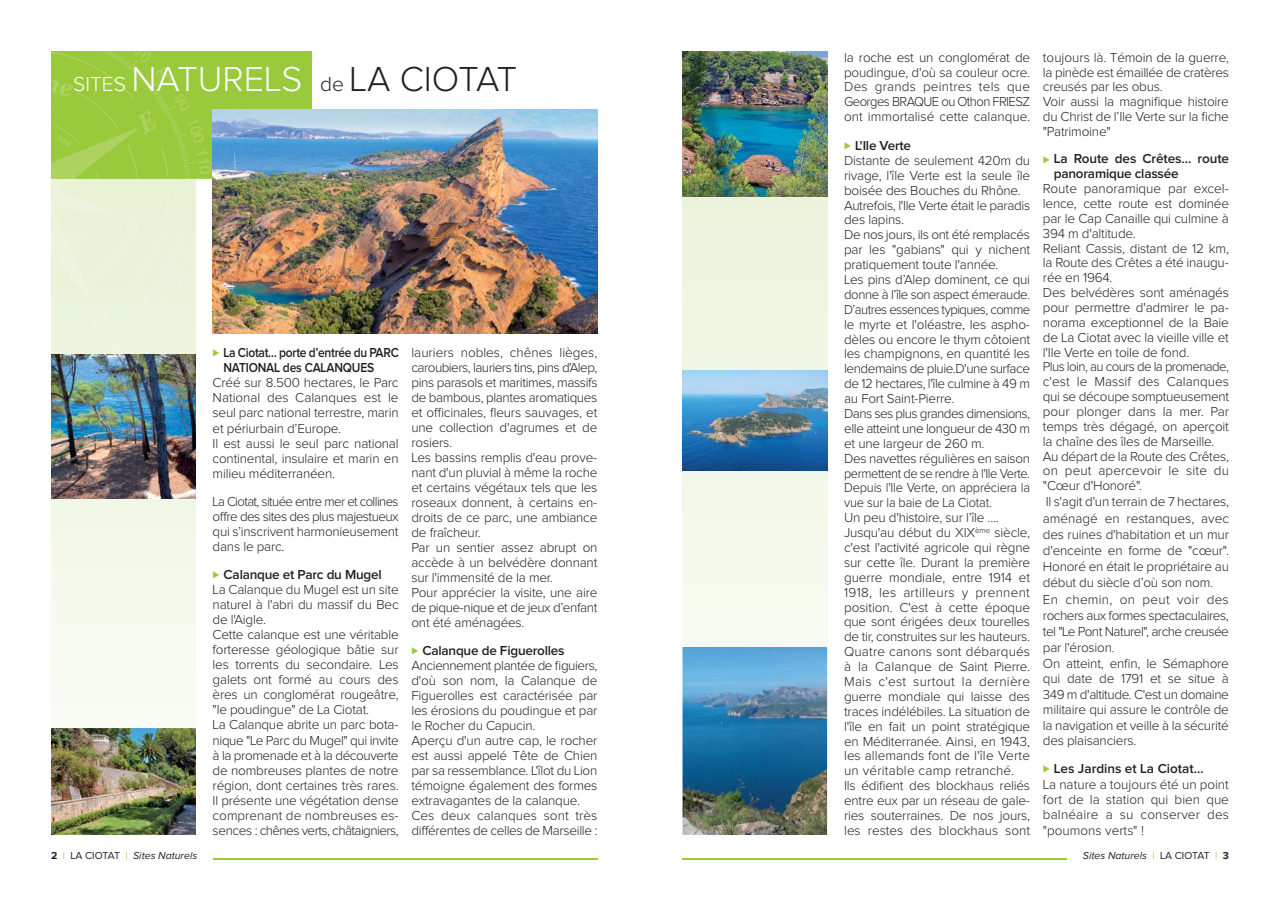
<style>
.page{position:relative;width:1280px;height:910px;background:#fff}
.page>*{position:absolute;margin:0;border:0;box-sizing:border-box;transform-origin:0 0}
.t1{font:300 36px "Proxima Nova";color:#fff}
.t2{font:300 13.5px/14.9px "Proxima Nova";letter-spacing:-.015em;color:#231f20}
.t3{font:600 13.5px/15px "Proxima Nova";letter-spacing:-.015em;color:#231f20;scale:.89 1}
.t4{font:600 13.5px/14.9px "Proxima Nova";letter-spacing:-.015em;color:#231f20}
.t5{font:italic 10.5px "Proxima Nova";color:#231f20}
.s1{font-size:21px}
.s2{font-size:21px;color:#231f20}
.s3{color:#231f20}
.s4{font-family:"Abacus Three SSK";font-weight:400;font-size:9px;color:#99ca3c}
.s5{font-weight:600}
.s6{font-weight:700;font-style:normal}
.s7{font-style:normal;color:#99ca3c}
.s8{font-style:normal}
</style>
<div class="page">
<div style="left:51px;top:175px;width:145px;height:658px;background:#f5f9ee"></div>
<div style="left:51px;top:51px;width:260px;height:128px;background:#99ca3c"></div>
<div style="left:682px;top:58px;width:145px;height:777px;background:linear-gradient(to right,#f0f6e6,#f0f6e6)"></div>
<img style="left:682px;top:370px;width:145px;height:100px">
<img style="left:682px;top:647px;width:145px;height:188px">
<hr style="left:213px;top:858px;width:384px;height:2px;background:#99ca3c">
<hr style="left:682px;top:858px;width:385px;height:2px;background:#99ca3c">
<img style="left:682px;top:51px;width:145px;height:146px">
<img style="left:212px;top:179px;width:1px;height:128px">
<div style="left:51px;top:179px;width:145px;height:176px;background:#eaf3da"></div>
<img style="left:51px;top:51px;width:162px;height:128px">
<img style="left:51px;top:355px;width:145px;height:144px">
<img style="left:213px;top:109px;width:384px;height:224px">
<img style="left:51px;top:729px;width:145px;height:106px">
<h1 class="t1" style="left:73px;top:67px;width:445px"><span class="s1">SITES</span> NATURELS <span class="s2">de</span> <span class="s3">LA CIOTAT</span></h1>
<p class="t3" style="left:223px;top:347px;width:199px;text-indent:-11px"><span class="s4">E</span> La Ciotat… porte d’entrée du PARC<br>NATIONAL des CALANQUES</p>
<p class="t2" style="left:213px;top:377px;width:188px">Créé sur 8.500 hectares, le Parc<br>National des Calanques est le seul parc national terrestre, marin et périurbain d’Europe.<br>Il est aussi le seul parc national continental, insulaire et marin en milieu méditerranéen.</p>
<p class="t2" style="left:213px;top:495px;width:188px;text-align:justify">La Ciotat, située entre mer et collines offre des sites des plus majestueux qui s’inscrivent harmonieusement dans le parc.</p>
<p class="t2" style="left:213px;top:568px;width:188px"><span class="s4">E</span> <span class="s5">Calanque et Parc du Mugel<br></span>La Calanque du Mugel est un site naturel à l'abri du massif du Bec de l'Aigle.<br>Cette calanque est une véritable forteresse géologique bâtie sur les torrents du secondaire. Les galets ont formé au cours des ères un conglomérat rougeâtre, "le poudingue" de La Ciotat.<br>La Calanque abrite un parc bota&shy;nique "Le Parc du Mugel" qui invite à la promenade et à la découverte de nombreuses plantes de notre région, dont certaines très rares.<br>Il présente une végétation dense comprenant de nombreuses es&shy;sences : chênes verts, châtaigniers,</p>
<p class="t2" style="left:411px;top:347px;width:188px">lauriers nobles, chênes lièges, caroubiers, lauriers tins, pins d'Alep, pins parasols et maritimes, massifs de bambous, plantes aromatiques et officinales, fleurs sauvages, et une collection d'agrumes et de rosiers.<br>Les bassins remplis d'eau prove&shy;nant d'un pluvial à même la roche et certains végétaux tels que les roseaux donnent, à certains en&shy;droits de ce parc, une ambiance de fraîcheur.<br>Par un sentier assez abrupt on accède à un belvédère donnant sur l'immensité de la mer.<br>Pour apprécier la visite, une aire de pique-nique et de jeux d’enfant ont été aménagées.</p>
<p class="t2" style="left:411px;top:644px;width:188px"><span class="s4">E</span> <span class="s5">Calanque de Figuerolles<br></span>Anciennement plantée de figuiers, d'où son nom, la Calanque de<br>Figuerolles est caractérisée par les érosions du poudingue et par le Rocher du Capucin.<br>Aperçu d'un autre cap, le rocher est aussi appelé Tête de Chien par sa ressemblance. L'îlot du Lion témoigne également des formes extravagantes de la calanque.<br>Ces deux calanques sont très différentes de celles de Marseille :</p>
<p class="t2" style="left:844px;top:51px;width:188px;text-align:justify">la roche est un conglomérat de poudingue, d'où sa couleur ocre.<br>Des grands peintres tels que Georges BRAQUE ou Othon FRIESZ ont immortalisé cette calanque.</p>
<p class="t2" style="left:844px;top:139px;width:188px"><span class="s4">E</span> <span class="s5">L'Ile Verte<br></span>Distante de seulement 420m du rivage, l'île Verte est la seule île boisée des Bouches du Rhône.<br>Autrefois, l'Ile Verte était le paradis des lapins.<br>De nos jours, ils ont été remplacés par les "gabians" qui y nichent pratiquement toute l'année.<br>Les pins d’Alep dominent, ce qui donne à l’île son aspect émeraude.<br>D’autres essences typiques, comme le myrte et l'oléastre, les aspho&shy;dèles ou encore le thym côtoient les champignons, en quantité les lendemains de pluie.D'une surface de 12 hectares, l'île culmine à 49 m au Fort Saint-Pierre.<br>Dans ses plus grandes dimensions, elle atteint une longueur de 430 m et une largeur de 260 m.<br>Des navettes régulières en saison permettent de se rendre à l'Ile Verte.<br>Depuis l'Ile Verte, on appréciera la vue sur la baie de La Ciotat.<br>Un peu d'histoire, sur l’île ....<br>Jusqu'au début du XIX<sup>ème</sup> siècle, c'est l'activité agricole qui règne sur cette île. Durant la première guerre mondiale, entre 1914 et<br>1918, les artilleurs y prennent position. C'est à cette époque que sont érigées deux tourelles de tir, construites sur les hauteurs.<br>Quatre canons sont débarqués à la Calanque de Saint Pierre.<br>Mais c'est surtout la dernière guerre mondiale qui laisse des traces indélébiles. La situation de l'île en fait un point stratégique en Méditerranée. Ainsi, en 1943, les allemands font de l'île Verte un véritable camp retranché.<br>Ils édifient des blockhaus reliés entre eux par un réseau de gale&shy;ries souterraines. De nos jours, les restes des blockhaus sont</p>
<p class="t2" style="left:1043px;top:51px;width:188px">toujours là. Témoin de la guerre, la pinède est émaillée de cratères creusés par les obus.<br>Voir aussi la magnifique histoire du Christ de l’Ile Verte sur la fiche "Patrimoine"</p>
<p class="t4" style="left:1054px;top:153px;width:177px;text-indent:-11px"><span class="s4">E</span> La Route des Crêtes… route panoramique classée</p>
<p class="t2" style="left:1043px;top:183px;width:188px">Route panoramique par excel&shy;lence, cette route est dominée par le Cap Canaille qui culmine à<br>394 m d'altitude.<br>Reliant Cassis, distant de 12 km, la Route des Crêtes a été inaugu&shy;rée en 1964.<br>Des belvédères sont aménagés pour permettre d'admirer le pa&shy;norama exceptionnel de la Baie de La Ciotat avec la vieille ville et l'Ile Verte en toile de fond.<br>Plus loin, au cours de la promenade, c'est le Massif des Calanques qui se découpe somptueusement pour plonger dans la mer. Par temps très dégagé, on aperçoit la chaîne des îles de Marseille.<br>Au départ de la Route des Crêtes, on peut apercevoir le site du "Cœur d'Honoré".</p>
<p class="t2" style="left:1043px;top:495px;width:188px;line-height:15.9px">Il s'agit d'un terrain de 7 hectares, aménagé en restanques, avec des ruines d'habitation et un mur d'enceinte en forme de "cœur".<br>Honoré en était le propriétaire au début du siècle d’où son nom.<br>En chemin, on peut voir des rochers aux formes spectaculaires, tel "Le Pont Naturel", arche creusée par l'érosion.<br>On atteint, enfin, le Sémaphore qui date de 1791 et se situe à<br>349 m d'altitude. C'est un domaine militaire qui assure le contrôle de la navigation et veille à la sécurité des plaisanciers.</p>
<p class="t2" style="left:1043px;top:762px;width:188px;line-height:15.5px"><span class="s4">E</span> <span class="s5">Les Jardins et La Ciotat…<br></span>La nature a toujours été un point fort de la station qui bien que balnéaire a su conserver des "poumons verts" !</p>
<p class="t5" style="left:51px;top:850px;width:148px"><span class="s6">2</span> <span class="s7">|</span> <span class="s8">LA CIOTAT</span> <span class="s7">|</span> Sites Naturels</p>
<p class="t5" style="left:1083px;top:850px;width:148px">Sites Naturels <span class="s7">|</span> <span class="s8">LA CIOTAT</span> <span class="s7">|</span> <span class="s6">3</span></p>
</div>
